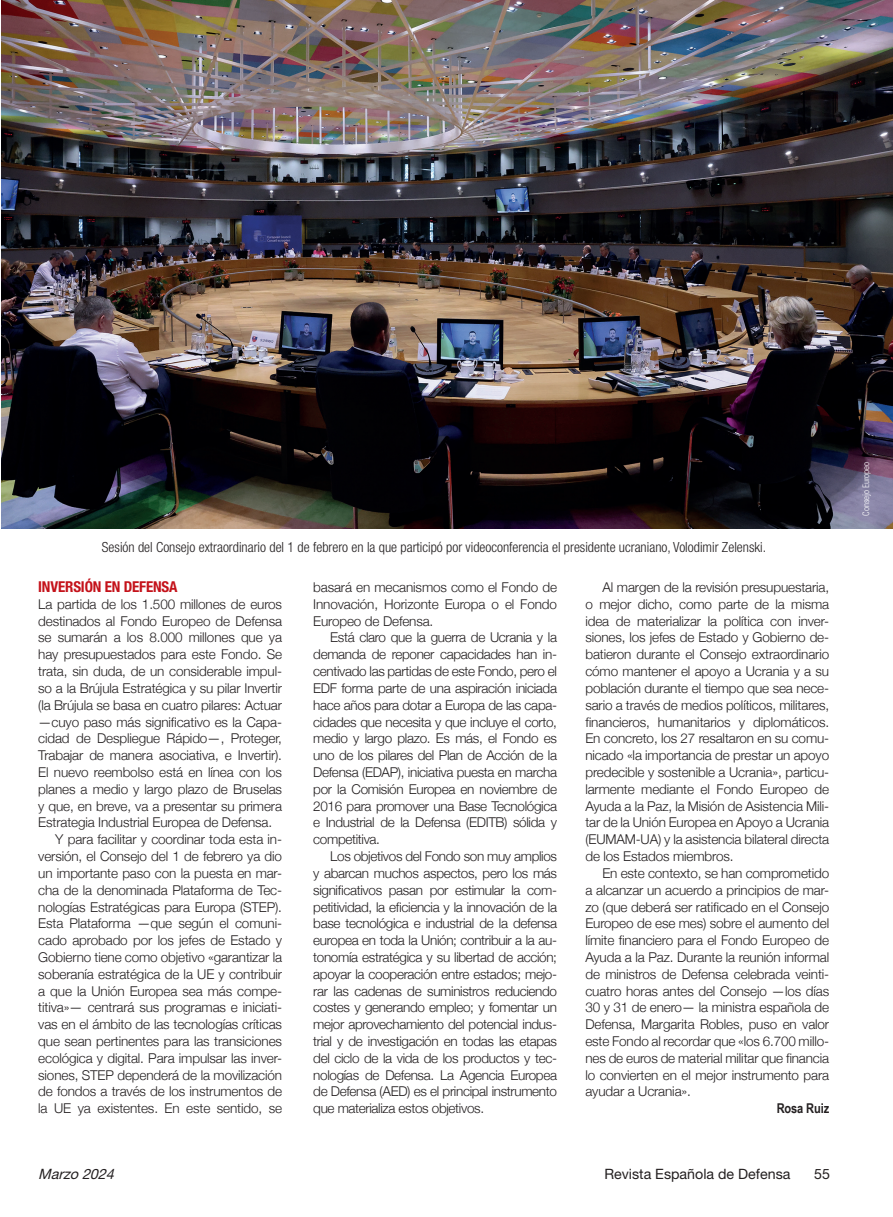
<style>
.page{position:relative;width:893px;height:1217px;background:#fff}
.page>*{position:absolute;margin:0;border:0;box-sizing:border-box;transform-origin:0 0}
.Coro-Ladillo{font:700 condensed 15px "Helvetica Neue";letter-spacing:-.01em;color:#c4121a}
.t1{font:14.25px "Helvetica Neue";color:#231f20}
.t2{font:italic 14.25px "Helvetica Neue";color:#231f20}
.Título_B{font:300 condensed 13.95px "Helvetica Neue";color:#231f20}
.Coro-Texto{font:300 13.5px/16.8px "Helvetica Neue";letter-spacing:-.01em;color:#231f20;text-align:justify}
.Firma{font:700 13.5px "Arial Narrow";letter-spacing:-.01em;color:#231f20}
.Crédito_foto{font:300 condensed 9px "Univers";letter-spacing:-.005em;color:#fff}
</style>
<div class="page">
<img style="left:1px;top:0;width:892px;height:528px">
<p class="Título_B" style="left:102px;top:539px;width:666px">Sesión del Consejo extraordinario del 1 de febrero en la que participó por videoconferencia el presidente ucraniano, Volodimir Zelenski.</p>
<p class="Coro-Ladillo" style="left:38px;top:577px;width:141px">INVERSIÓN EN DEFENSA</p>
<p class="Coro-Texto" style="left:38px;top:594px;width:245px">La partida de los 1.500 millones de euros destinados al Fondo Europeo de Defensa se sumarán a los 8.000 millones que ya hay presupuestados para este Fondo. Se trata, sin duda, de un considerable impul&shy;so a la Brújula Estratégica y su pilar Invertir (la Brújula se basa en cuatro pilares: Actuar —cuyo paso más significativo es la Capa&shy;cidad de Despliegue Rápido—, Proteger, Trabajar de manera asociativa, e Invertir).<br>El nuevo reembolso está en línea con los planes a medio y largo plazo de Bruselas y que, en breve, va a presentar su primera Estrategia Industrial Europea de Defensa.</p>
<p class="Coro-Texto" style="left:38px;top:829px;width:245px;text-indent:17px">Y para facilitar y coordinar toda esta in&shy;versión, el Consejo del 1 de febrero ya dio un importante paso con la puesta en mar&shy;cha de la denominada Plataforma de Tec&shy;nologías Estratégicas para Europa (STEP).<br>Esta Plataforma —que según el comuni&shy;cado aprobado por los jefes de Estado y Gobierno tiene como objetivo «garantizar la soberanía estratégica de la UE y contribuir a que la Unión Europea sea más compe&shy;titiva»— centrará sus programas e iniciati&shy;vas en el ámbito de las tecnologías críticas que sean pertinentes para las transiciones ecológica y digital. Para impulsar las inver&shy;siones, STEP dependerá de la movilización de fondos a través de los instrumentos de la UE ya existentes. En este sentido, se</p>
<p class="Coro-Texto" style="left:313px;top:577px;width:245px">basará en mecanismos como el Fondo de Innovación, Horizonte Europa o el Fondo Europeo de Defensa.</p>
<p class="Coro-Texto" style="left:313px;top:628px;width:245px;text-indent:17px">Está claro que la guerra de Ucrania y la demanda de reponer capacidades han in&shy;centivado las partidas de este Fondo, pero el EDF forma parte de una aspiración iniciada hace años para dotar a Europa de las capa&shy;cidades que necesita y que incluye el corto, medio y largo plazo. Es más, el Fondo es uno de los pilares del Plan de Acción de la Defensa (EDAP), iniciativa puesta en marcha por la Comisión Europea en noviembre de 2016 para promover una Base Tecnológica e Industrial de la Defensa (EDITB) sólida y competitiva.</p>
<p class="Coro-Texto" style="left:313px;top:846px;width:245px;text-indent:17px">Los objetivos del Fondo son muy amplios y abarcan muchos aspectos, pero los más significativos pasan por estimular la com&shy;petitividad, la eficiencia y la innovación de la base tecnológica e industrial de la defensa europea en toda la Unión; contribuir a la au&shy;tonomía estratégica y su libertad de acción; apoyar la cooperación entre estados; mejo&shy;rar las cadenas de suministros reduciendo costes y generando empleo; y fomentar un mejor aprovechamiento del potencial indus&shy;trial y de investigación en todas las etapas del ciclo de la vida de los productos y tec&shy;nologías de Defensa. La Agencia Europea de Defensa (AED) es el principal instrumento que materializa estos objetivos.</p>
<p class="Coro-Texto" style="left:585px;top:577px;width:245px;text-indent:17px">Al margen de la revisión presupuestaria, o mejor dicho, como parte de la misma idea de materializar la política con inver&shy;siones, los jefes de Estado y Gobierno de&shy;batieron durante el Consejo extraordinario cómo mantener el apoyo a Ucrania y a su población durante el tiempo que sea nece&shy;sario a través de medios políticos, militares, financieros, humanitarios y diplomáticos.<br>En concreto, los 27 resaltaron en su comu&shy;nicado «la importancia de prestar un apoyo predecible y sostenible a Ucrania», particu&shy;larmente mediante el Fondo Europeo de Ayuda a la Paz, la Misión de Asistencia Mili&shy;tar de la Unión Europea en Apoyo a Ucrania (EUMAM-UA) y la asistencia bilateral directa de los Estados miembros.</p>
<p class="Coro-Texto" style="left:585px;top:863px;width:245px;text-indent:17px">En este contexto, se han comprometido a alcanzar un acuerdo a principios de mar&shy;zo (que deberá ser ratificado en el Consejo Europeo de ese mes) sobre el aumento del límite financiero para el Fondo Europeo de Ayuda a la Paz. Durante la reunión informal de ministros de Defensa celebrada veinti&shy;cuatro horas antes del Consejo —los días 30 y 31 de enero— la ministra española de Defensa, Margarita Robles, puso en valor este Fondo al recordar que «los 6.700 millo&shy;nes de euros de material militar que financia lo convierten en el mejor instrumento para ayudar a Ucrania».</p>
<p class="Firma" style="left:777px;top:1097px;width:54px">Rosa Ruiz</p>
<p class="t2" style="left:38px;top:1164px;width:81px">Marzo 2024</p>
<p class="t1" style="left:604px;top:1164px;width:188px">Revista Española de Defensa</p>
<p class="t1" style="left:814px;top:1164px;width:17px">55</p>
<p class="Crédito_foto" style="left:860px;top:515px;width:55px;rotate:-90deg">Consejo Europeo</p>
</div>
